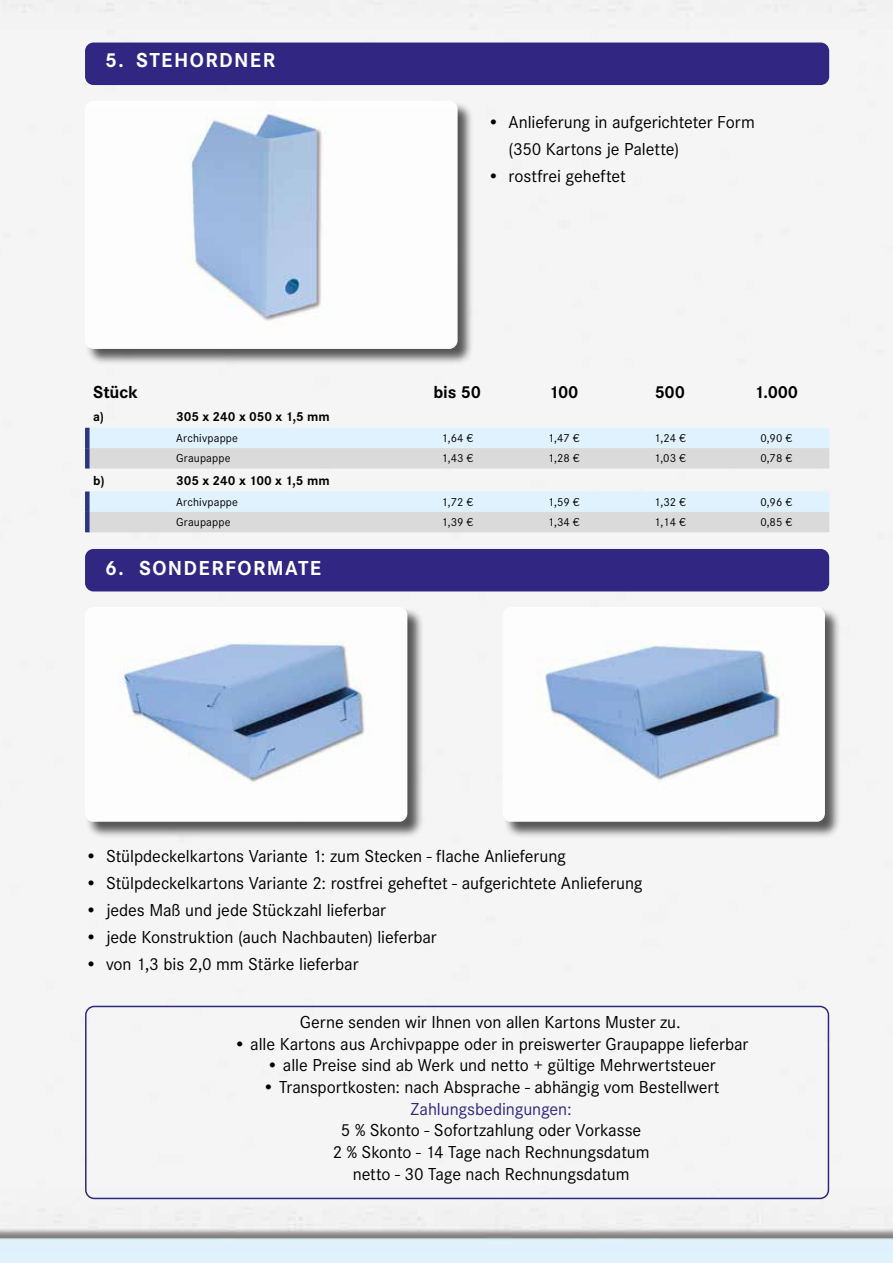
<style>
.page{position:relative;width:893px;height:1263px;background:#f5f5f5}
.page>*{position:absolute;margin:0;border:0;box-sizing:border-box;transform-origin:0 0}
.t1{font:700 21px "Corporate S Pro";letter-spacing:.065em;color:#fff}
.t2{font:18px/21.6px "Corporate S Pro";letter-spacing:-.005em;color:#000;text-align:center}
.t3{font:700 18px "Corporate S Pro";letter-spacing:-.01em;color:#000}
.t4{font:18px "Corporate S Pro";letter-spacing:-.005em;color:#312783}
.t5{font:700 13.5px "Corporate S Pro";letter-spacing:-.005em;color:#000}
.t6{font:12px "Corporate S Pro";letter-spacing:.015em;color:#000}
</style>
<div class="page">
<div style="left:85px;top:101px;width:389px;height:264px;background:#000;opacity:.65"></div>
<img style="left:85px;top:101px;width:373px;height:248px">
<div style="left:503px;top:607px;width:338px;height:231px;background:#000;opacity:.65"></div>
<img style="left:503px;top:607px;width:322px;height:215px">
<div style="left:85px;top:607px;width:339px;height:231px;background:#000;opacity:.65"></div>
<img style="left:85px;top:607px;width:322px;height:215px">
<div style="left:85px;top:43px;width:744px;height:42px;background:#312783;border-radius:9px"></div>
<div style="left:85px;top:549px;width:744px;height:42px;background:#312783;border-radius:9px"></div>
<div style="left:85px;top:1006px;width:744px;height:193px;border:2px solid #312783;border-radius:9px"></div>
<div style="left:90px;top:428px;width:739px;height:20px;background:#dff2fd"></div>
<svg style="left:87px;top:448px;width:742px;height:84px"></svg>
<div style="left:85px;top:428px;width:5px;height:20px;background:#283583"></div>
<div style="left:85px;top:448px;width:5px;height:20px;background:#283583"></div>
<div style="left:85px;top:491px;width:5px;height:21px;background:#283583"></div>
<div style="left:85px;top:512px;width:5px;height:20px;background:#283583"></div>
<p class="t1" style="left:105px;top:44px;width:171px">5. STEHORDNER</p>
<p class="t2" style="left:509px;top:107px;width:248px;line-height:27px;text-align:left;text-indent:-21px">• Anlieferung in aufgerichteter Form (350 Kartons je Palette)</p>
<p class="t2" style="left:487px;top:164px;width:140px">• rostfrei geheftet</p>
<p class="t3" style="left:93px;top:378px;width:46px">Stück</p>
<p class="t3" style="left:433px;top:378px;width:49px">bis 50</p>
<p class="t3" style="left:549px;top:378px;width:31px">100</p>
<p class="t3" style="left:655px;top:378px;width:32px">500</p>
<p class="t3" style="left:754px;top:378px;width:46px">1.000</p>
<p class="t5" style="left:93px;top:406px;width:12px">a)</p>
<p class="t5" style="left:176px;top:406px;width:155px">305 x 240 x 050 x 1,5 mm</p>
<p class="t6" style="left:176px;top:429px;width:63px">Archivpappe</p>
<p class="t6" style="left:441px;top:429px;width:33px">1,64 €</p>
<p class="t6" style="left:548px;top:429px;width:33px">1,47 €</p>
<p class="t6" style="left:654px;top:429px;width:33px">1,24 €</p>
<p class="t6" style="left:760px;top:429px;width:33px">0,90 €</p>
<p class="t6" style="left:176px;top:450px;width:56px">Graupappe</p>
<p class="t6" style="left:441px;top:450px;width:33px">1,43 €</p>
<p class="t6" style="left:548px;top:450px;width:33px">1,28 €</p>
<p class="t6" style="left:654px;top:450px;width:33px">1,03 €</p>
<p class="t6" style="left:760px;top:450px;width:33px">0,78 €</p>
<p class="t5" style="left:93px;top:469px;width:13px">b)</p>
<p class="t5" style="left:176px;top:469px;width:155px">305 x 240 x 100 x 1,5 mm</p>
<p class="t6" style="left:176px;top:493px;width:63px">Archivpappe</p>
<p class="t6" style="left:441px;top:493px;width:33px">1,72 €</p>
<p class="t6" style="left:548px;top:493px;width:33px">1,59 €</p>
<p class="t6" style="left:654px;top:493px;width:33px">1,32 €</p>
<p class="t6" style="left:760px;top:493px;width:33px">0,96 €</p>
<p class="t6" style="left:176px;top:513px;width:56px">Graupappe</p>
<p class="t6" style="left:441px;top:513px;width:33px">1,39 €</p>
<p class="t6" style="left:548px;top:513px;width:33px">1,34 €</p>
<p class="t6" style="left:654px;top:513px;width:33px">1,14 €</p>
<p class="t6" style="left:760px;top:513px;width:33px">0,85 €</p>
<p class="t1" style="left:105px;top:551px;width:217px">6. SONDERFORMATE</p>
<p class="t2" style="left:85px;top:844px;width:482px">• Stülpdeckelkartons Variante 1: zum Stecken - flache Anlieferung</p>
<p class="t2" style="left:85px;top:871px;width:559px">• Stülpdeckelkartons Variante 2: rostfrei geheftet - aufgerichtete Anlieferung</p>
<p class="t2" style="left:85px;top:898px;width:303px">• jedes Maß und jede Stückzahl lieferbar</p>
<p class="t2" style="left:85px;top:925px;width:353px">• jede Konstruktion (auch Nachbauten) lieferbar</p>
<p class="t2" style="left:85px;top:952px;width:275px">• von 1,3 bis 2,0 mm Stärke lieferbar</p>
<p class="t2" style="left:300px;top:1010px;width:382px">Gerne senden wir Ihnen von allen Kartons Muster zu.</p>
<p class="t2" style="left:234px;top:1032px;width:516px">• alle Kartons aus Archivpappe oder in preiswerter Graupappe lieferbar</p>
<p class="t2" style="left:266px;top:1053px;width:451px">• alle Preise sind ab Werk und netto + gültige Mehrwertsteuer</p>
<p class="t2" style="left:263px;top:1075px;width:458px">• Transportkosten: nach Absprache - abhängig vom Bestellwert</p>
<p class="t4" style="left:411px;top:1096px;width:162px">Zahlungsbedingungen:</p>
<p class="t2" style="left:333px;top:1118px;width:318px">5 % Skonto - Sofortzahlung oder Vorkasse<br>2 % Skonto - 14 Tage nach Rechnungsdatum netto - 30 Tage nach Rechnungsdatum</p>
</div>
